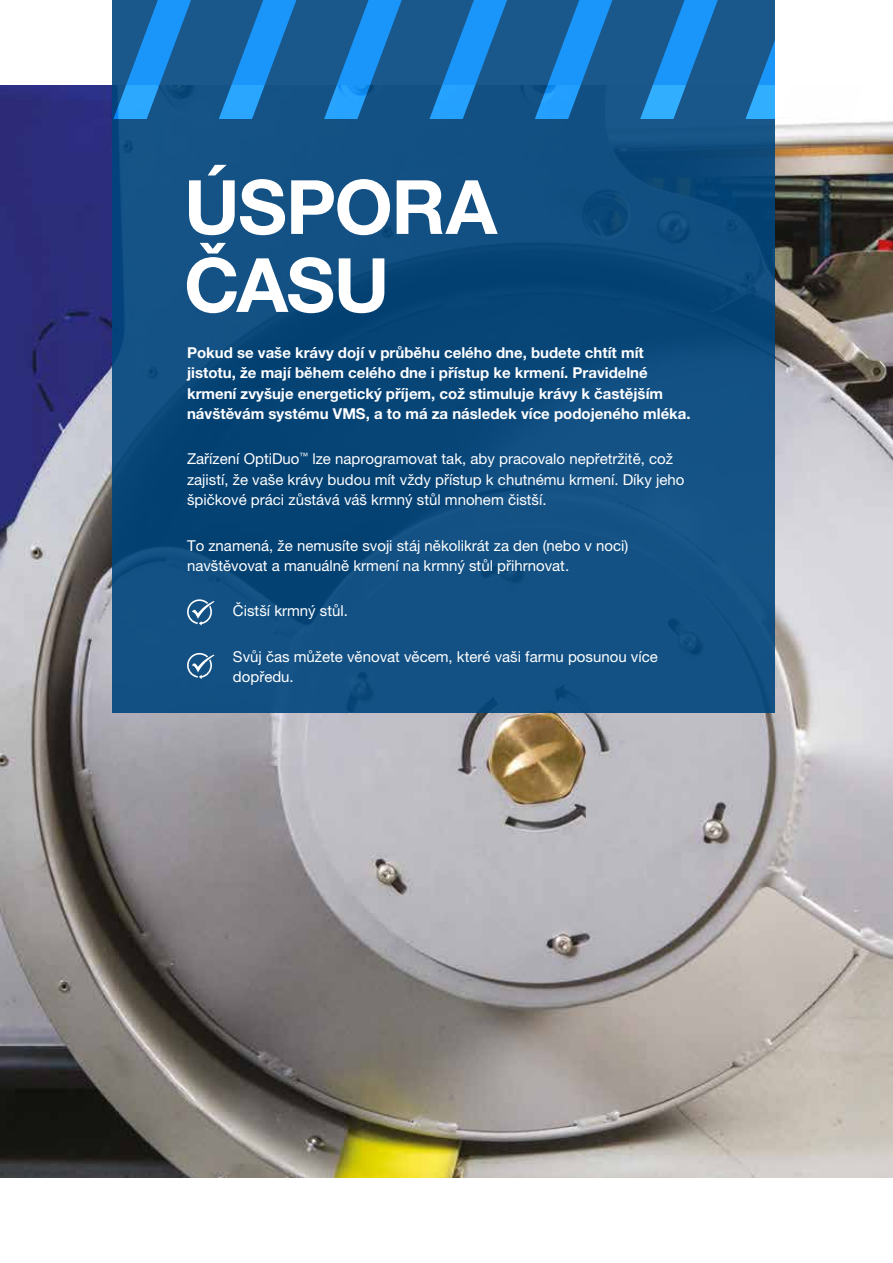
<style>
.page{position:relative;width:893px;height:1263px;background:#fff}
.page>*{position:absolute;margin:0;border:0;box-sizing:border-box;transform-origin:0 0}
.t1{font:700 291.75px "Helvetica Neue LT Pro";color:#fff}
.t2{font:700 75px/78px "Helvetica Neue LT Pro";letter-spacing:-.02em;color:#fff}
.t3{font:15px/20.2px "Helvetica Neue LT Pro";color:#fff}
.t4{font:700 15px/20.2px "Helvetica Neue LT Pro";color:#fff}
</style>
<div class="page">
<img style="left:0;top:85px;width:893px;height:1093px">
<div style="left:112px;top:0;width:663px;height:713px;background:linear-gradient(to right,#0f4c7f,#124f82)"></div>
<svg style="left:187px;top:599px;width:27px;height:26px"></svg>
<svg style="left:187px;top:653px;width:27px;height:26px"></svg>
<h1 class="t1" style="left:117px;top:-170px;width:742px">///////</h1>
<h2 class="t2" style="left:184px;top:167px;width:315px">ÚSPORA<br>ČASU</h2>
<p class="t4" style="left:187px;top:342px;width:505px">Pokud se vaše krávy dojí v průběhu celého dne, budete chtít mít jistotu, že mají během celého dne i přístup ke krmení. Pravidelné krmení zvyšuje energetický příjem, což stimuluje krávy k častějším návštěvám systému VMS, a to má za následek více podojeného mléka.</p>
<p class="t3" style="left:187px;top:449px;width:499px">Zařízení OptiDuo<sup>™</sup> lze naprogramovat tak, aby pracovalo nepřetržitě, což zajistí, že vaše krávy budou mít vždy přístup k chutnému krmení. Díky jeho špičkové práci zůstává váš krmný stůl mnohem čistší.</p>
<p class="t3" style="left:187px;top:535px;width:443px">To znamená, že nemusíte svoji stáj několikrát za den (nebo v noci) navštěvovat a manuálně krmení na krmný stůl přihrnovat.</p>
<p class="t3" style="left:233px;top:601px;width:117px">Čistší krmný stůl.</p>
<p class="t3" style="left:233px;top:646px;width:426px">Svůj čas můžete věnovat věcem, které vaši farmu posunou více dopředu.</p>
</div>
